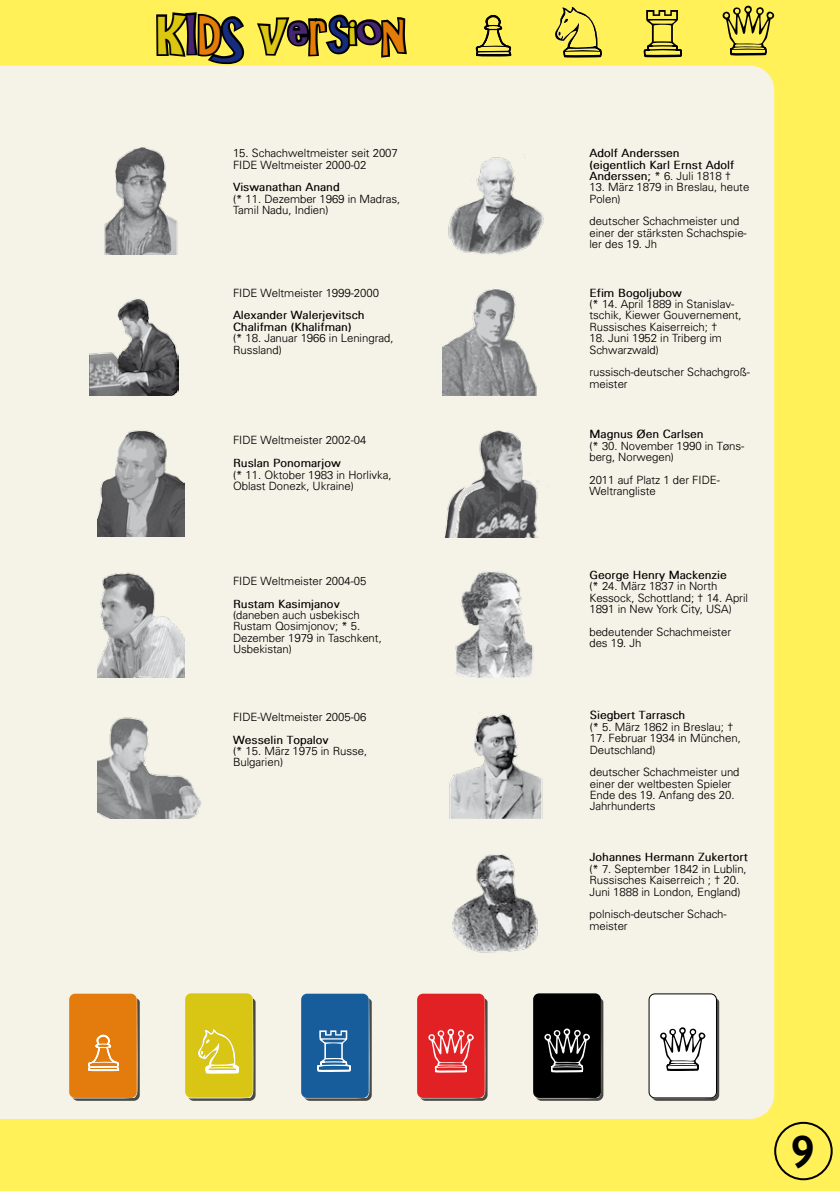
<style>
.page{position:relative;width:840px;height:1191px;background:#fff}
.page>*{position:absolute;margin:0;border:0;box-sizing:border-box;transform-origin:0 0}
.t1{font:48px "ARCHRISTY";color:#472571}
.t2{font:48px "ARESSENCE";color:#000}
.t3{font:300 11.4px/11.4px "Univers";color:#000}
.t4{font:300 11.4px/11.4px "Univers";color:#000}
.s1{color:#dbc710}
.s2{color:#e47c09}
.s3{color:#172c7d}
.s4{color:#dbc613}
.s5{color:#472772}
.s6{color:#e47d06}
.s7{color:#dac810}
.s8{color:#e37c06}
.s9{font-style:inherit}
</style>
<div class="page">
<div style="left:0;top:0;width:839px;height:1191px;background:#fff157"></div>
<div style="left:0;top:66px;width:773px;height:1053px;background:#f5f2e7"></div>
<svg style="left:722px;top:5px;width:53px;height:51px"></svg>
<svg style="left:555px;top:7px;width:47px;height:51px"></svg>
<svg style="left:475px;top:14px;width:36px;height:43px"></svg>
<svg style="left:643px;top:10px;width:39px;height:48px"></svg>
<svg style="left:154px;top:12px;width:92px;height:54px"></svg>
<svg style="left:254px;top:14px;width:155px;height:112px"></svg>
<div style="left:773px;top:1121px;width:59px;height:59px;border:2px solid #000;border-radius:50%"></div>
<img style="left:87px;top:148px;width:107px;height:107px">
<img style="left:442px;top:149px;width:107px;height:107px">
<img style="left:442px;top:288px;width:107px;height:107px">
<img style="left:442px;top:431px;width:107px;height:107px">
<img style="left:452px;top:570px;width:88px;height:107px">
<img style="left:442px;top:712px;width:107px;height:107px">
<img style="left:97px;top:712px;width:107px;height:106px">
<img style="left:442px;top:853px;width:107px;height:107px">
<img style="left:89px;top:297px;width:89px;height:99px">
<img style="left:97px;top:428px;width:87px;height:109px">
<img style="left:97px;top:568px;width:87px;height:109px">
<div style="left:69px;top:993px;width:68px;height:105px;background:#e37b0d;border-radius:6px"></div>
<div style="left:185px;top:993px;width:67px;height:104px;background:#d8c514;border-radius:6px"></div>
<div style="left:301px;top:993px;width:67px;height:105px;background:#175d9c;border-radius:6px"></div>
<div style="left:417px;top:993px;width:67px;height:105px;background:#e12124;border-radius:6px"></div>
<div style="left:533px;top:993px;width:67px;height:105px;background:#000;border-radius:6px"></div>
<div style="left:648px;top:994px;width:68px;height:103px;background:#fff;border-radius:6px"></div>
<div style="left:648px;top:993px;width:68px;height:105px;border:1px solid #000;border-radius:6px"></div>
<svg style="left:72px;top:998px;width:68px;height:102px"></svg>
<svg style="left:188px;top:998px;width:67px;height:102px"></svg>
<svg style="left:304px;top:998px;width:67px;height:102px"></svg>
<svg style="left:420px;top:998px;width:67px;height:102px"></svg>
<svg style="left:535px;top:998px;width:68px;height:102px"></svg>
<svg style="left:651px;top:998px;width:67px;height:102px"></svg>
<h1 class="t1" style="left:158px;top:6px;width:249px"><span class="s1">K</span>I<span class="s2">D</span><span class="s3">S</span> <span class="s4">v</span><span class="s5">e</span><span class="s6">r</span><span class="s3">s</span><span class="s7">i</span>o<span class="s8">n</span></h1>
<p class="t3" style="left:233px;top:147px;width:166px">15. Schachweltmeister seit 2007<br>FIDE Weltmeister 2000-02</p>
<p class="t4" style="left:233px;top:181px;width:108px">Viswanathan Anand</p>
<p class="t3" style="left:233px;top:193px;width:169px">(* 11. Dezember 1969 in Madras,<br>Tamil Nadu, Indien)</p>
<p class="t3" style="left:233px;top:287px;width:147px">FIDE Weltmeister 1999-2000</p>
<p class="t4" style="left:233px;top:309px;width:133px">Alexander Walerjevitsch<br>Chalifman (Khalifman)</p>
<p class="t3" style="left:233px;top:332px;width:162px">(* 18. Januar 1966 in Leningrad,<br>Russland)</p>
<p class="t3" style="left:233px;top:434px;width:135px">FIDE Weltmeister 2002-04</p>
<p class="t4" style="left:233px;top:457px;width:109px">Ruslan Ponomarjow</p>
<p class="t3" style="left:233px;top:468px;width:160px">(* 11. Oktober 1983 in Horlivka,<br>Oblast Donezk, Ukraine)</p>
<p class="t3" style="left:233px;top:575px;width:135px">FIDE Weltmeister 2004-05</p>
<p class="t4" style="left:233px;top:597px;width:108px">Rustam Kasimjanov</p>
<p class="t3" style="left:233px;top:609px;width:150px">(daneben auch usbekisch<br>Rustam Qosimjonov; * 5.<br>Dezember 1979 in Taschkent,<br>Usbekistan)</p>
<p class="t3" style="left:233px;top:711px;width:135px">FIDE-Weltmeister 2005-06</p>
<p class="t4" style="left:233px;top:733px;width:97px">Wesselin Topalov</p>
<p class="t3" style="left:233px;top:745px;width:136px">(* 15. März 1975 in Russe,<br>Bulgarien)</p>
<p class="t4" style="left:589px;top:147px;width:146px">Adolf Anderssen (eigentlich Karl Ernst Adolf<br>Anderssen; <span class="s9">* 6. Juli 1818 †</span></p>
<p class="t3" style="left:589px;top:181px;width:161px">13. März 1879 in Breslau, heute<br>Polen)</p>
<p class="t3" style="left:589px;top:215px;width:159px">deutscher Schachmeister und einer der stärksten Schachspie&shy;ler des 19. Jh</p>
<p class="t4" style="left:589px;top:287px;width:94px">Efim Bogoljubow</p>
<p class="t3" style="left:589px;top:298px;width:154px">(* 14. April 1889 in Stanislav&shy;tschik, Kiewer Gouvernement,<br>Russisches Kaiserreich; †</p>
<p class="t3" style="left:589px;top:332px;width:134px">18. Juni 1952 in Triberg im<br>Schwarzwald)</p>
<p class="t3" style="left:589px;top:366px;width:162px">russisch-deutscher Schachgroß&shy;meister</p>
<p class="t4" style="left:589px;top:428px;width:115px">Magnus Øen Carlsen</p>
<p class="t3" style="left:589px;top:440px;width:156px">(* 30. November 1990 in Tøns&shy;berg, Norwegen)</p>
<p class="t3" style="left:589px;top:474px;width:132px">2011 auf Platz 1 der FIDE-<br>Weltrangliste</p>
<p class="t4" style="left:589px;top:569px;width:139px">George Henry Mackenzie</p>
<p class="t3" style="left:589px;top:580px;width:160px">(* 24. März 1837 in North<br>Kessock, Schottland; † 14. April<br>1891 in New York City, USA)</p>
<p class="t3" style="left:589px;top:626px;width:143px">bedeutender Schachmeister des 19. Jh</p>
<p class="t4" style="left:589px;top:709px;width:97px">Siegbert Tarrasch</p>
<p class="t3" style="left:589px;top:720px;width:145px">(* 5. März 1862 in Breslau; †</p>
<p class="t3" style="left:589px;top:732px;width:152px">17. Februar 1934 in München,<br>Deutschland)</p>
<p class="t3" style="left:589px;top:766px;width:151px">deutscher Schachmeister und einer der weltbesten Spieler<br>Ende des 19. Anfang des 20.<br>Jahrhunderts</p>
<p class="t4" style="left:589px;top:851px;width:160px">Johannes Hermann Zukertort</p>
<p class="t3" style="left:589px;top:862px;width:159px">(* 7. September 1842 in Lublin,<br>Russisches Kaiserreich ; † 20.<br>Juni 1888 in London, England)</p>
<p class="t3" style="left:589px;top:908px;width:139px">polnisch-deutscher Schach&shy;meister</p>
<h1 class="t2" style="left:790px;top:1124px;width:25px">9</h1>
</div>
